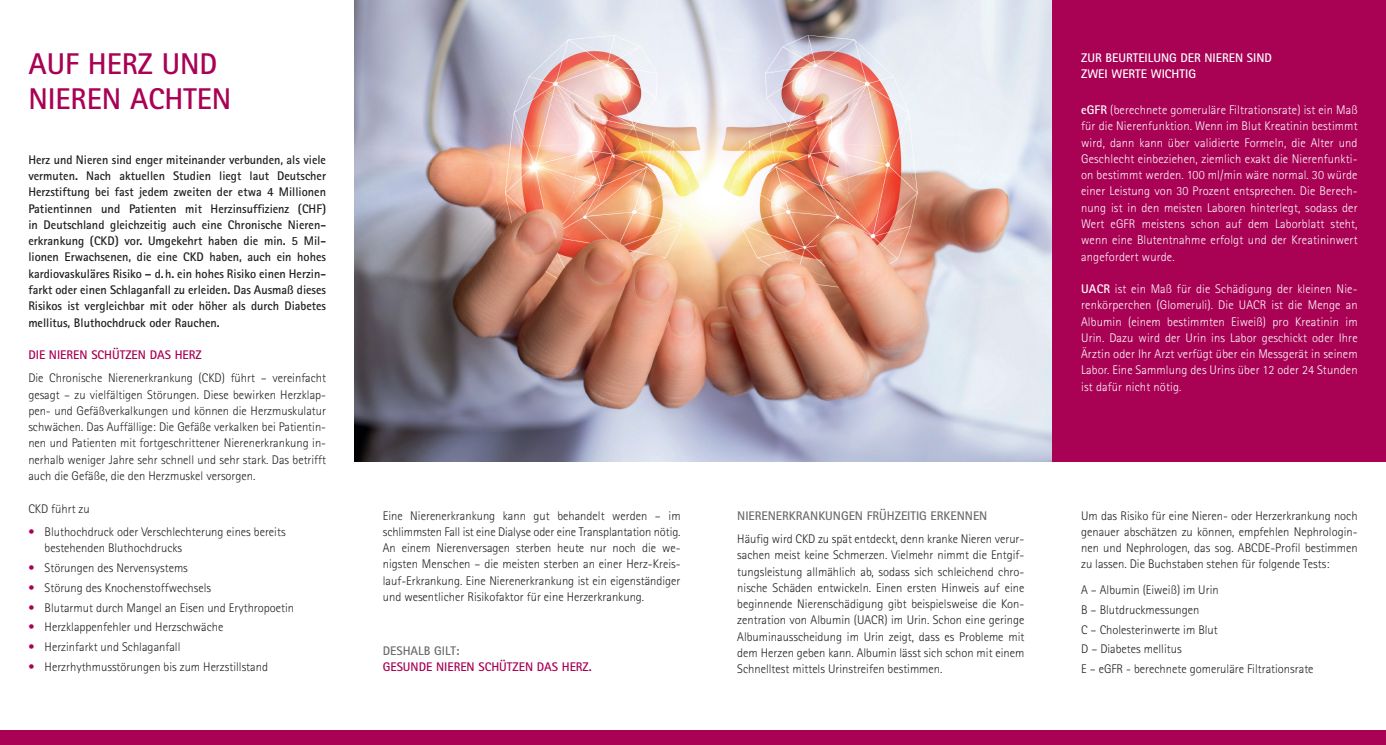
<style>
.page{position:relative;width:1386px;height:745px;background:#fff}
.page>*{position:absolute;margin:0;border:0;box-sizing:border-box;transform-origin:0 0}
.t1{font:700 30px/35px "Rotis Sans Serif Pro Cyr";color:#a90255}
.t2{font:300 12.5px/16.2px "Rotis Sans Serif Pro Cyr";color:#231f20;text-align:justify}
.t3{font:300 12.5px/16.2px "Rotis Sans Serif Pro Cyr";letter-spacing:.01em;color:#fff;text-align:justify}
.t4{font:700 12.5px/16.2px "Rotis Sans Serif Pro Cyr";color:#231f20;text-align:justify}
.t5{font:700 12.5px "Rotis Sans Serif Pro Cyr";color:#a90255}
.t6{font:700 12.5px "Rotis Sans Serif Pro Cyr";color:#6c6d70}
.t7{font:700 12.5px/16.2px "Rotis Sans Serif Pro Cyr";color:#fff}
.s1{color:#a90255}
.s2{font-weight:700}
</style>
<div class="page">
<div style="left:0;top:730px;width:1385px;height:14px;background:#a90255"></div>
<img style="left:354px;top:0;width:698px;height:461px">
<div style="left:1052px;top:0;width:333px;height:461px;background:#a90255"></div>
<h1 class="t1" style="left:28px;top:46px;width:204px">AUF HERZ UND<br>NIEREN ACHTEN</h1>
<p class="t4" style="left:28px;top:151px;width:299px">Herz und Nieren sind enger miteinander verbunden, als viele vermuten. Nach aktuellen Studien liegt laut Deutscher Herzstiftung bei fast jedem zweiten der etwa 4 Millionen Patientinnen und Patienten mit Herzinsuffizienz (CHF) in Deutschland gleichzeitig auch eine Chronische Nieren&shy;erkrankung (CKD) vor. Umgekehrt haben die min. 5 Mil&shy;lionen Erwachsenen, die eine CKD haben, auch ein hohes kardiovaskuläres Risiko – d.h. ein hohes Risiko einen Herzin&shy;farkt oder einen Schlaganfall zu erleiden. Das Ausmaß dieses Risikos ist vergleichbar mit oder höher als durch Diabetes mellitus, Bluthochdruck oder Rauchen.</p>
<p class="t5" style="left:28px;top:346px;width:175px">DIE NIEREN SCHÜTZEN DAS HERZ</p>
<p class="t2" style="left:28px;top:370px;width:299px">Die Chronische Nierenerkrankung (CKD) führt – vereinfacht gesagt – zu vielfältigen Störungen. Diese bewirken Herzklap&shy;pen- und Gefäßverkalkungen und können die Herzmuskulatur schwächen. Das Auffällige: Die Gefäße verkalken bei Patientin&shy;nen und Patienten mit fortgeschrittener Nierenerkrankung in&shy;nerhalb weniger Jahre sehr schnell und sehr stark. Das betrifft auch die Gefäße, die den Herzmuskel versorgen.</p>
<p class="t2" style="left:28px;top:500px;width:63px">CKD führt zu</p>
<p class="t2" style="left:45px;top:523px;width:242px;text-indent:-16px"><span class="s1">•</span> Bluthochdruck oder Verschlechterung eines bereits bestehenden Bluthochdrucks</p>
<p class="t2" style="left:28px;top:559px;width:161px"><span class="s1">•</span> Störungen des Nervensystems</p>
<p class="t2" style="left:28px;top:579px;width:184px"><span class="s1">•</span> Störung des Knochenstoffwechsels</p>
<p class="t2" style="left:28px;top:599px;width:267px"><span class="s1">•</span> Blutarmut durch Mangel an Eisen und Erythropoetin</p>
<p class="t2" style="left:28px;top:619px;width:196px"><span class="s1">•</span> Herzklappenfehler und Herzschwäche</p>
<p class="t2" style="left:28px;top:638px;width:154px"><span class="s1">•</span> Herzinfarkt und Schlaganfall</p>
<p class="t2" style="left:28px;top:658px;width:241px"><span class="s1">•</span> Herzrhythmusstörungen bis zum Herzstillstand</p>
<p class="t2" style="left:383px;top:507px;width:299px">Eine Nierenerkrankung kann gut behandelt werden – im schlimmsten Fall ist eine Dialyse oder eine Transplantation nötig.<br>An einem Nierenversagen sterben heute nur noch die we&shy;nigsten Menschen – die meisten sterben an einer Herz-Kreis&shy;lauf-Erkrankung. Eine Nierenerkrankung ist ein eigenständiger und wesentlicher Risikofaktor für eine Herzerkrankung.</p>
<p class="t6" style="left:383px;top:642px;width:78px">DESHALB GILT:</p>
<p class="t5" style="left:383px;top:658px;width:211px">GESUNDE NIEREN SCHÜTZEN DAS HERZ.</p>
<p class="t6" style="left:737px;top:507px;width:251px">NIERENERKRANKUNGEN FRÜHZEITIG ERKENNEN</p>
<p class="t2" style="left:737px;top:530px;width:289px">Häufig wird CKD zu spät entdeckt, denn kranke Nieren verur&shy;sachen meist keine Schmerzen. Vielmehr nimmt die Entgif&shy;tungsleistung allmählich ab, sodass sich schleichend chro&shy;nische Schäden entwickeln. Einen ersten Hinweis auf eine beginnende Nierenschädigung gibt beispielsweise die Kon&shy;zentration von Albumin (UACR) im Urin. Schon eine geringe Albuminausscheidung im Urin zeigt, dass es Probleme mit dem Herzen geben kann. Albumin lässt sich schon mit einem Schnelltest mittels Urinstreifen bestimmen.</p>
<p class="t7" style="left:1081px;top:49px;width:192px">ZUR BEURTEILUNG DER NIEREN SIND<br>ZWEI WERTE WICHTIG</p>
<p class="t3" style="left:1081px;top:102px;width:278px"><span class="s2">eGFR</span> (berechnete gomeruläre Filtrationsrate) ist ein Maß für die Nierenfunktion. Wenn im Blut Kreatinin bestimmt wird, dann kann über validierte Formeln, die Alter und Geschlecht einbeziehen, ziemlich exakt die Nierenfunkti&shy;on bestimmt werden. 100 ml/min wäre normal. 30 würde einer Leistung von 30 Prozent entsprechen. Die Berech&shy;nung ist in den meisten Laboren hinterlegt, sodass der Wert eGFR meistens schon auf dem Laborblatt steht, wenn eine Blutentnahme erfolgt und der Kreatininwert angefordert wurde.</p>
<p class="t3" style="left:1081px;top:281px;width:278px"><span class="s2">UACR</span> ist ein Maß für die Schädigung der kleinen Nie&shy;renkörperchen (Glomeruli). Die UACR ist die Menge an Albumin (einem bestimmten Eiweiß) pro Kreatinin im Urin. Dazu wird der Urin ins Labor geschickt oder Ihre Ärztin oder Ihr Arzt verfügt über ein Messgerät in seinem Labor. Eine Sammlung des Urins über 12 oder 24 Stunden ist dafür nicht nötig.</p>
<p class="t2" style="left:1081px;top:507px;width:278px">Um das Risiko für eine Nieren- oder Herzerkrankung noch genauer abschätzen zu können, empfehlen Nephrologin&shy;nen und Nephrologen, das sog. ABCDE-Profil bestimmen zu lassen. Die Buchstaben stehen für folgende Tests:</p>
<p class="t2" style="left:1081px;top:579px;width:234px;line-height:19.8px;text-align:left">A – Albumin (Eiweiß) im Urin<br>B – Blutdruckmessungen<br>C – Cholesterinwerte im Blut<br>D – Diabetes mellitus<br>E – eGFR - berechnete gomeruläre Filtrationsrate</p>
</div>
